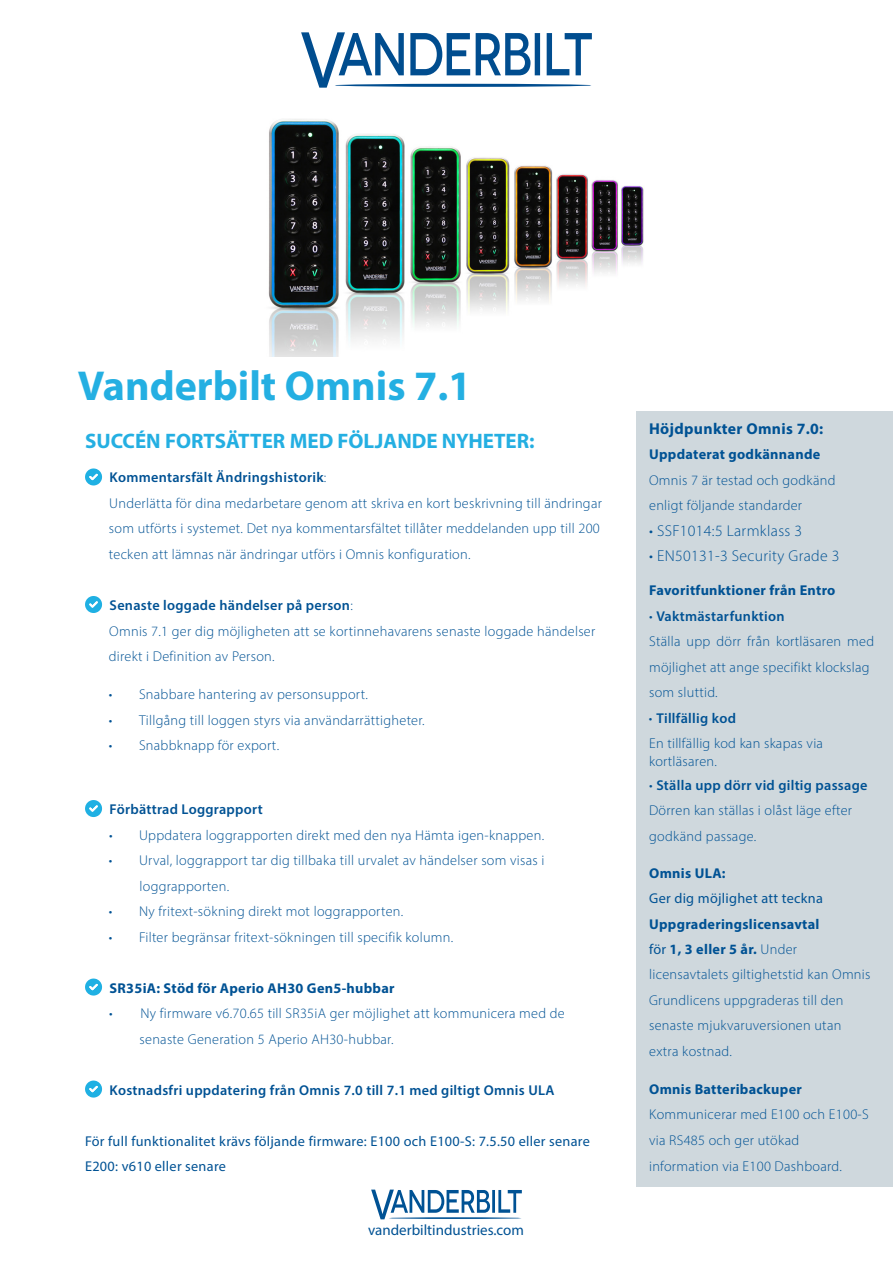
<style>
.page{position:relative;width:893px;height:1263px;background:#fff}
.page>*{position:absolute;margin:0;border:0;box-sizing:border-box;transform-origin:0 0}
.Main-header-text{font:700 42px "Myriad Pro";color:#24afe2}
.Main-header-text-2{font:700 21px "Myriad Pro";color:#24afe2}
.list-3{font:300 15.75px "Myriad Pro";letter-spacing:.02em;color:#005294}
.list-3-2{font:700 15.75px "Myriad Pro";letter-spacing:.02em;color:#005294}
.t1{font:15px "Myriad Pro";color:#005294}
.subheading-navy-blue{font:300 14.25px/25.5px "Myriad Pro";letter-spacing:.02em;color:#005294}
.subheading-navy-blue-2{font:600 14.25px "Myriad Pro";letter-spacing:.02em;color:#005294}
.subheading-navy-blue-3{font:14.25px/25.5px "Myriad Pro";letter-spacing:.02em;color:#005294}
.list-3-3{font:300 14.25px/25.5px "Myriad Pro";letter-spacing:.02em;color:#005294}
.subheading-navy-blue-4{font:700 14.25px "Myriad Pro";letter-spacing:.02em;color:#005294}
.s1{font-weight:600}
.s2{font-weight:700}
.s3{font-weight:300}
.s4{font-weight:400}
</style>
<div class="page">
<svg style="left:371px;top:1189px;width:151px;height:30px"></svg>
<hr style="left:389px;top:1217px;width:133px;height:2px;background:#005294;border-radius:50%">
<div style="left:637px;top:411px;width:256px;height:775px;background:#cfd8dd"></div>
<img style="left:268px;top:119px;width:376px;height:237px">
<svg style="left:301px;top:32px;width:291px;height:56px"></svg>
<hr style="left:335px;top:84px;width:256px;height:3px;background:#004d8f;border-radius:50%">
<svg style="left:85px;top:468px;width:17px;height:17px"></svg>
<svg style="left:85px;top:596px;width:17px;height:17px"></svg>
<svg style="left:85px;top:800px;width:17px;height:17px"></svg>
<svg style="left:85px;top:978px;width:17px;height:17px"></svg>
<svg style="left:85px;top:1080px;width:17px;height:17px"></svg>
<p class="Main-header-text" style="left:78px;top:359px;width:395px">Vanderbilt Omnis 7.1</p>
<p class="Main-header-text-2" style="left:85px;top:428px;width:451px">SUCCÉN FORTSÄTTER MED FÖLJANDE NYHETER:</p>
<p class="subheading-navy-blue" style="left:109px;top:465px;width:495px"><span class="s1">Kommentarsfält Ändringshistorik</span>:<br>Underlätta för dina medarbetare genom att skriva en kort beskrivning till ändringar som utförts i systemet. Det nya kommentarsfältet tillåter meddelanden upp till 200 tecken att lämnas när ändringar utförs i Omnis konfiguration.</p>
<p class="subheading-navy-blue" style="left:109px;top:592px;width:488px"><span class="s1">Senaste loggade händelser på person</span>:<br>Omnis 7.1 ger dig möjligheten att se kortinnehavarens senaste loggade händelser direkt i Definition av Person.</p>
<p class="subheading-navy-blue" style="left:109px;top:682px;width:261px">• Snabbare hantering av personsupport.</p>
<p class="subheading-navy-blue" style="left:109px;top:707px;width:317px">• Tillgång till loggen styrs via användarrättigheter.</p>
<p class="subheading-navy-blue" style="left:109px;top:733px;width:172px">• Snabbknapp för export.</p>
<p class="subheading-navy-blue-2" style="left:110px;top:800px;width:155px">Förbättrad Loggrapport</p>
<p class="subheading-navy-blue" style="left:109px;top:822px;width:436px">• Uppdatera loggrapporten direkt med den nya Hämta igen-knappen.</p>
<p class="subheading-navy-blue" style="left:140px;top:847px;width:406px;text-indent:-31px">• Urval, loggrapport tar dig tillbaka till urvalet av händelser som visas i loggrapporten.</p>
<p class="subheading-navy-blue" style="left:109px;top:898px;width:296px">• Ny fritext-sökning direkt mot loggrapporten.</p>
<p class="subheading-navy-blue" style="left:109px;top:924px;width:346px">• Filter begränsar fritext-sökningen till specifik kolumn.</p>
<p class="subheading-navy-blue-4" style="left:110px;top:978px;width:287px">SR35iA: Stöd för Aperio AH30 Gen5-hubbar</p>
<p class="subheading-navy-blue" style="left:140px;top:1000px;width:427px;text-indent:-30px">• Ny firmware v6.70.65 till SR35iA ger möjlighet att kommunicera med de senaste Generation 5 Aperio AH30-hubbar.</p>
<p class="subheading-navy-blue-2" style="left:110px;top:1081px;width:446px">Kostnadsfri uppdatering från Omnis 7.0 till 7.1 med giltigt Omnis ULA</p>
<p class="subheading-navy-blue-3" style="left:85px;top:1128px;width:506px">För full funktionalitet krävs följande firmware: E100 och E100-S: 7.5.50 eller senare<br>E200: v610 eller senare</p>
<p class="t1" style="left:368px;top:1221px;width:157px">vanderbiltindustries.com</p>
<p class="list-3-2" style="left:649px;top:418px;width:176px">Höjdpunkter Omnis 7.0:</p>
<p class="list-3-3" style="left:649px;top:442px;width:188px"><span class="s2">Uppdaterat godkännande<br></span>Omnis 7 är testad och godkänd enligt följande standarder</p>
<p class="list-3" style="left:649px;top:521px;width:155px">• SSF1014:5 Larmklass 3</p>
<p class="list-3" style="left:649px;top:547px;width:192px">• EN50131-3 Security Grade 3</p>
<p class="subheading-navy-blue-4" style="left:649px;top:581px;width:188px">Favoritfunktioner från Entro</p>
<p class="subheading-navy-blue" style="left:649px;top:603px;width:227px">• <span class="s1">Vaktmästarfunktion<br></span>Ställa upp dörr från kortläsaren med möjlighet att ange specifikt klockslag som sluttid.</p>
<p class="subheading-navy-blue" style="left:649px;top:705px;width:176px">• <span class="s1">Tillfällig kod<br></span>En tillfällig kod kan skapas via</p>
<p class="subheading-navy-blue" style="left:649px;top:748px;width:69px">kortläsaren.</p>
<p class="subheading-navy-blue-2" style="left:649px;top:776px;width:220px"><span class="s3">•</span> Ställa upp dörr vid giltig passage</p>
<p class="subheading-navy-blue" style="left:649px;top:798px;width:204px">Dörren kan ställas i olåst läge efter godkänd passage.</p>
<p class="subheading-navy-blue" style="left:649px;top:860px;width:223px"><span class="s2">Omnis ULA:<br></span><span class="s4">Ger dig möjlighet att teckna<br></span><span class="s2">Uppgraderingslicensavtal<br></span><span class="s4">för</span> <span class="s2">1, 3 eller 5 år.</span> Under licensavtalets giltighetstid kan Omnis<br>Grundlicens uppgraderas till den senaste mjukvaruversionen utan extra kostnad.</p>
<p class="subheading-navy-blue" style="left:649px;top:1077px;width:221px"><span class="s2">Omnis Batteribackuper<br></span>Kommunicerar med E100 och E100-S via RS485 och ger utökad information via E100 Dashboard.</p>
</div>
